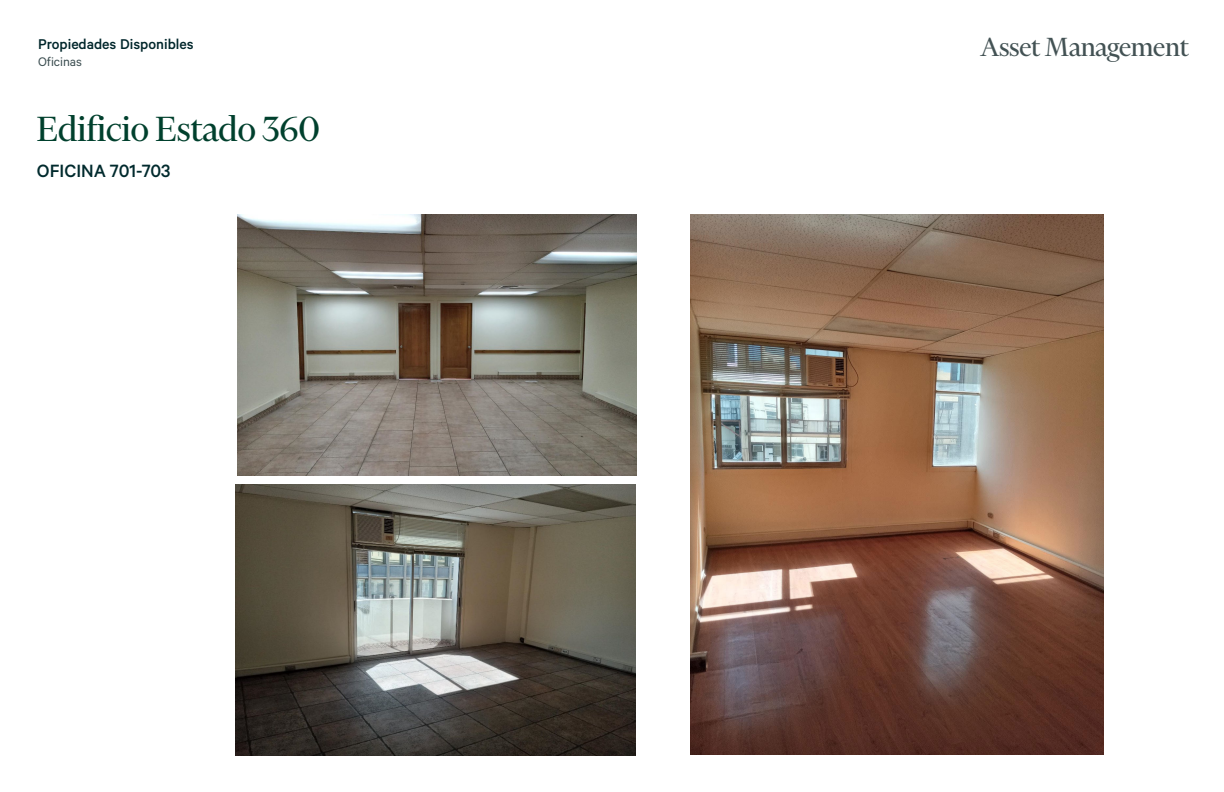
<style>
.page{position:relative;width:1224px;height:792px;background:#fff}
.page>*{position:absolute;margin:0;border:0;box-sizing:border-box;transform-origin:0 0}
.t1{font:40px "Financier Display";letter-spacing:-.005em;color:#00402d}
.t2{font:30px "Financier Display";letter-spacing:-.01em;color:#435254}
.t3{font:500 20px "Calibre";color:#002a2d}
.t4{font:500 16px "Calibre";color:#00262b}
.t5{font:14px "Calibre";color:#3c4e51}
</style>
<div class="page">
<img style="left:237px;top:215px;width:399px;height:261px">
<img style="left:690px;top:215px;width:414px;height:540px">
<img style="left:235px;top:485px;width:401px;height:271px">
<p class="t4" style="left:38px;top:34px;width:157px">Propiedades Disponibles</p>
<p class="t5" style="left:38px;top:54px;width:45px">Oficinas</p>
<p class="t1" style="left:37px;top:108px;width:285px">Edificio Estado 360</p>
<p class="t3" style="left:37px;top:159px;width:135px">OFICINA 701-703</p>
<p class="t2" style="left:980px;top:31px;width:210px">Asset Management</p>
</div>
